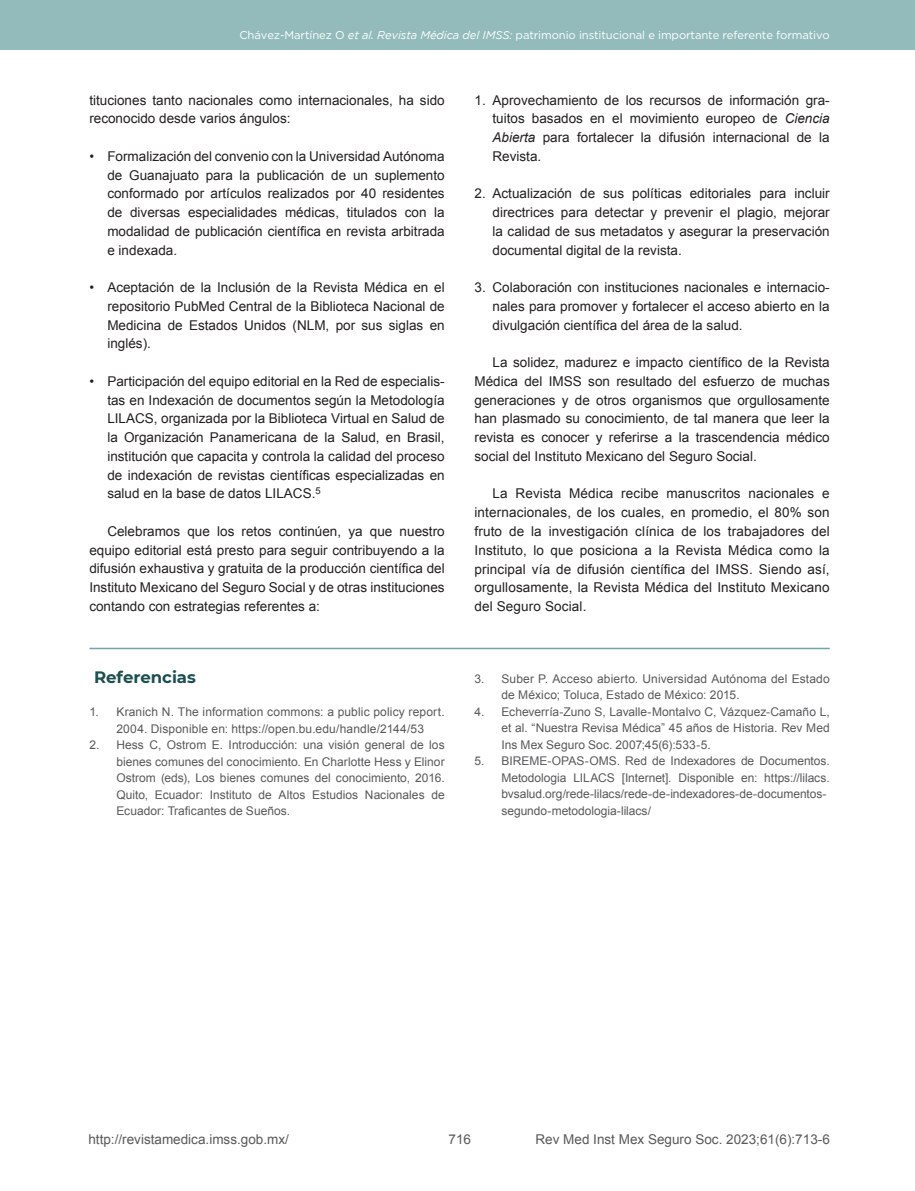
<style>
.page{position:relative;width:915px;height:1191px;background:#fff}
.page>*{position:absolute;margin:0;border:0;box-sizing:border-box;transform-origin:0 0}
.t1{font:700 16.5px "Montserrat";color:#1c4f4f}
.t2{font:13.5px/18.8px "Arial";color:#231f20;text-align:justify}
.t3{font:13.5px "Arial";color:#58595b}
.t4{font:12px/16.5px "Arial";letter-spacing:.005em;color:#58595b;text-align:justify}
.t5{font:11.25px "Gotham";letter-spacing:-.01em;color:#fff}
.s1{font-style:italic}
</style>
<div class="page">
<div style="left:0;top:0;width:914px;height:50px;background:#93bbbb"></div>
<hr style="left:89px;top:647px;width:740px;height:2px;background:#70a6a6">
<p class="t5" style="left:239px;top:28px;width:591px">Chávez-Martínez O <span class="s1">et al. Revista Médica del IMSS:</span> patrimonio institucional e importante referente formativo</p>
<p class="t2" style="left:89px;top:91px;width:357px">tituciones tanto nacionales como internacionales, ha sido reconocido desde varios ángulos:</p>
<p class="t2" style="left:107px;top:147px;width:339px;text-indent:-18px">• Formalización del convenio con la Universidad Autónoma de Guanajuato para la publicación de un suplemento conformado por artículos realizados por 40 residentes de diversas especialidades médicas, titulados con la modalidad de publicación científica en revista arbitrada e indexada.</p>
<p class="t2" style="left:107px;top:278px;width:339px;text-indent:-18px">• Aceptación de la Inclusión de la Revista Médica en el repositorio PubMed Central de la Biblioteca Nacional de Medicina de Estados Unidos (NLM, por sus siglas en inglés).</p>
<p class="t2" style="left:107px;top:372px;width:339px;text-indent:-18px">• Participación del equipo editorial en la Red de especialis&shy;tas en Indexación de documentos según la Metodología LILACS, organizada por la Biblioteca Virtual en Salud de la Organización Panamericana de la Salud, en Brasil, institución que capacita y controla la calidad del proceso de indexación de revistas científicas especializadas en salud en la base de datos LILACS.<sup>5</sup></p>
<p class="t2" style="left:89px;top:522px;width:357px;text-indent:18px">Celebramos que los retos continúen, ya que nuestro equipo editorial está presto para seguir contribuyendo a la difusión exhaustiva y gratuita de la producción científica del Instituto Mexicano del Seguro Social y de otras instituciones contando con estrategias referentes a:</p>
<p class="t1" style="left:94px;top:665px;width:103px">Referencias</p>
<p class="t4" style="left:89px;top:704px;width:357px;text-align:center">1. Kranich N. The information commons: a public policy report.<br>2004. Disponible en: https://open.bu.edu/handle/2144/53</p>
<p class="t4" style="left:116px;top:737px;width:330px;text-indent:-27px">2. Hess C, Ostrom E. Introducción: una visión general de los bienes comunes del conocimiento. En Charlotte Hess y Elinor Ostrom (eds), Los bienes comunes del conocimiento, 2016.<br>Quito, Ecuador: Instituto de Altos Estudios Nacionales de Ecuador: Traficantes de Sueños.</p>
<p class="t2" style="left:492px;top:91px;width:338px;text-indent:-18px">1. Aprovechamiento de los recursos de información gra&shy;tuitos basados en el movimiento europeo de <span class="s1">Ciencia Abierta</span> para fortalecer la difusión internacional de la Revista.</p>
<p class="t2" style="left:492px;top:184px;width:338px;text-indent:-18px">2. Actualización de sus políticas editoriales para incluir directrices para detectar y prevenir el plagio, mejorar la calidad de sus metadatos y asegurar la preservación documental digital de la revista.</p>
<p class="t2" style="left:492px;top:278px;width:338px;text-indent:-18px">3. Colaboración con instituciones nacionales e internacio&shy;nales para promover y fortalecer el acceso abierto en la divulgación científica del área de la salud.</p>
<p class="t2" style="left:474px;top:353px;width:356px;text-indent:18px">La solidez, madurez e impacto científico de la Revista Médica del IMSS son resultado del esfuerzo de muchas generaciones y de otros organismos que orgullosamente han plasmado su conocimiento, de tal manera que leer la revista es conocer y referirse a la trascendencia médico social del Instituto Mexicano del Seguro Social.</p>
<p class="t2" style="left:474px;top:484px;width:356px;text-indent:18px">La Revista Médica recibe manuscritos nacionales e internacionales, de los cuales, en promedio, el 80% son fruto de la investigación clínica de los trabajadores del Instituto, lo que posiciona a la Revista Médica como la principal vía de difusión científica del IMSS. Siendo así, orgullosamente, la Revista Médica del Instituto Mexicano del Seguro Social.</p>
<p class="t4" style="left:501px;top:670px;width:330px;text-indent:-27px">3. Suber P. Acceso abierto. Universidad Autónoma del Estado de México; Toluca, Estado de México: 2015.</p>
<p class="t4" style="left:501px;top:703px;width:330px;text-indent:-27px">4. Echeverría-Zuno S, Lavalle-Montalvo C, Vázquez-Camaño L, et al. “Nuestra Revisa Médica” 45 años de Historia. Rev Med Ins Mex Seguro Soc. 2007;45(6):533-5.</p>
<p class="t4" style="left:501px;top:752px;width:330px;text-align:left;text-indent:-27px">5. BIREME-OPAS-OMS. Red de Indexadores de Documentos.<br>Metodologia LILACS [Internet]. Disponible en: https://lilacs. bvsalud.org/rede-lilacs/rede-de-indexadores-de-documentos&shy;segundo-metodologia-lilacs/</p>
<p class="t3" style="left:88px;top:1130px;width:202px">http://revistamedica.imss.gob.mx/</p>
<p class="t3" style="left:535px;top:1130px;width:296px">Rev Med Inst Mex Seguro Soc. 2023;61(6):713-6</p>
<p class="t3" style="left:448px;top:1130px;width:24px">716</p>
</div>
